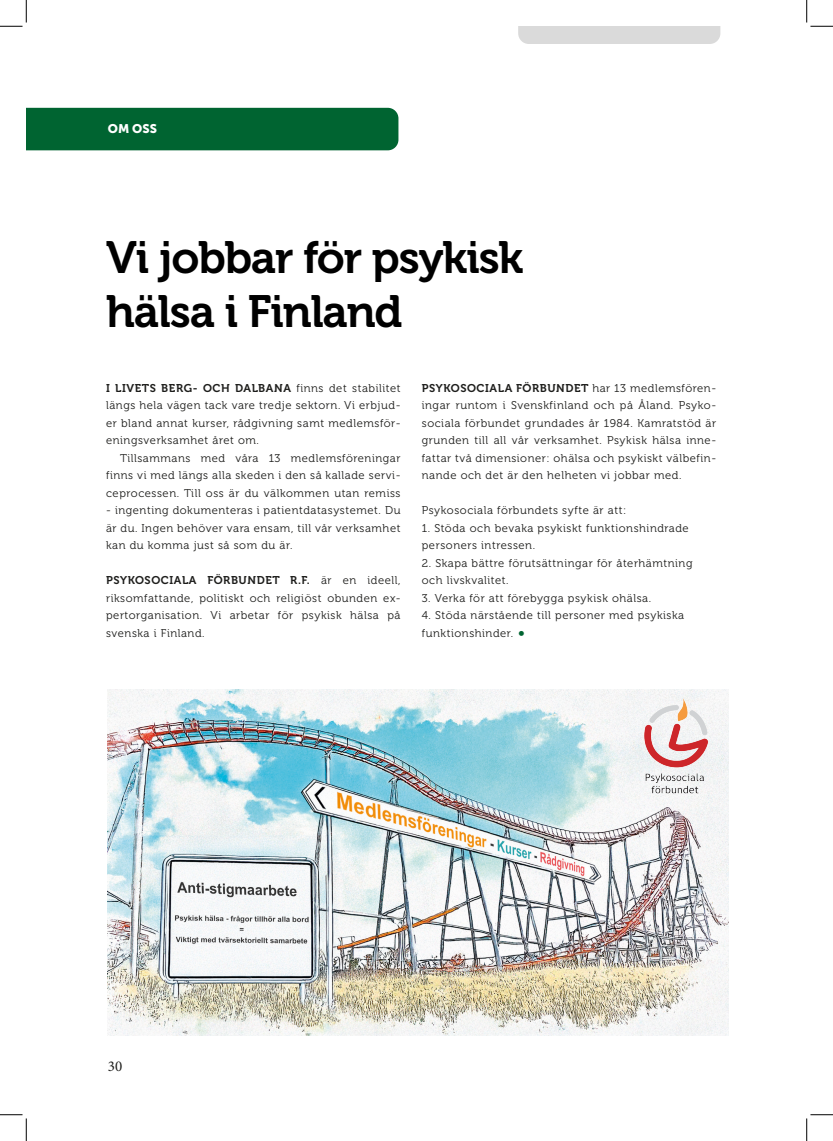
<style>
.page{position:relative;width:833px;height:1141px;background:#fff}
.page>*{position:absolute;margin:0;border:0;box-sizing:border-box;transform-origin:0 0}
.t1{font:45px "Museo 700";letter-spacing:-.025em;color:#000}
.t2{font:15px "Minion Pro";color:#1d1d1b}
.t3{font:12.5px "Museo Sans 900";color:#fff}
.t4{font:11.25px/17.5px "Museo 300";letter-spacing:.05em;color:#1d1d1b;text-align:justify}
.s1{font-family:"Museo 700"}
.s2{font-family:"Museo Sans 100";font-size:18.75px;color:#006431}
</style>
<div class="page">
<div style="left:518px;top:26px;width:202px;height:18px;background:#dadada"></div>
<img style="left:108px;top:689px;width:620px;height:346px">
<img style="left:641px;top:697px;width:69px;height:101px">
<div style="left:26px;top:108px;width:372px;height:42px;background:#006431"></div>
<svg style="left:0;top:0;width:27px;height:27px"></svg>
<svg style="left:0;top:1114px;width:27px;height:26px"></svg>
<svg style="left:806px;top:0;width:26px;height:27px"></svg>
<svg style="left:806px;top:1114px;width:26px;height:26px"></svg>
<p class="t3" style="left:108px;top:122px;width:51px">OM OSS</p>
<p class="t1" style="left:106px;top:232px;width:418px">Vi jobbar för psykisk</p>
<p class="t1" style="left:106px;top:286px;width:298px">hälsa i Finland</p>
<p class="t4" style="left:106px;top:379px;width:296px"><span class="s1">I LIVETS BERG- OCH DALBANA</span> finns det stabilitet längs hela vägen tack vare tredje sektorn. Vi erbjud&shy;er bland annat kurser, rådgivning samt medlemsför&shy;eningsverksamhet året om.</p>
<p class="t4" style="left:106px;top:449px;width:296px;text-indent:14px">Tillsammans med våra 13 medlemsföreningar finns vi med längs alla skeden i den så kallade servi&shy;ceprocessen. Till oss är du välkommen utan remiss</p>
<p class="t4" style="left:106px;top:501px;width:296px">- ingenting dokumenteras i patientdatasystemet. Du är du. Ingen behöver vara ensam, till vår verksamhet kan du komma just så som du är.</p>
<p class="t4" style="left:106px;top:571px;width:296px"><span class="s1">PSYKOSOCIALA FÖRBUNDET R.F.</span> är en ideell, riksomfattande, politiskt och religiöst obunden ex&shy;pertorganisation. Vi arbetar för psykisk hälsa på svenska i Finland.</p>
<p class="t4" style="left:421px;top:379px;width:296px"><span class="s1">PSYKOSOCIALA FÖRBUNDET</span> har 13 medlemsfören&shy;ingar runtom i Svenskfinland och på Åland. Psyko&shy;sociala förbundet grundades år 1984. Kamratstöd är grunden till all vår verksamhet. Psykisk hälsa inne&shy;fattar två dimensioner: ohälsa och psykiskt välbefin&shy;nande och det är den helheten vi jobbar med.</p>
<p class="t4" style="left:421px;top:501px;width:206px">Psykosociala förbundets syfte är att:</p>
<p class="t4" style="left:421px;top:519px;width:268px">1. Stöda och bevaka psykiskt funktionshindrade</p>
<p class="t4" style="left:421px;top:536px;width:115px">personers intressen.</p>
<p class="t4" style="left:421px;top:554px;width:272px">2. Skapa bättre förutsättningar för återhämtning</p>
<p class="t4" style="left:421px;top:571px;width:88px">och livskvalitet.</p>
<p class="t4" style="left:421px;top:589px;width:231px">3. Verka för att förebygga psykisk ohälsa.</p>
<p class="t4" style="left:421px;top:606px;width:264px">4. Stöda närstående till personer med psykiska</p>
<p class="t4" style="left:421px;top:624px;width:105px">funktionshinder. <span class="s2">•</span></p>
<h2 class="t2" style="left:108px;top:1055px;width:16px">30</h2>
</div>
